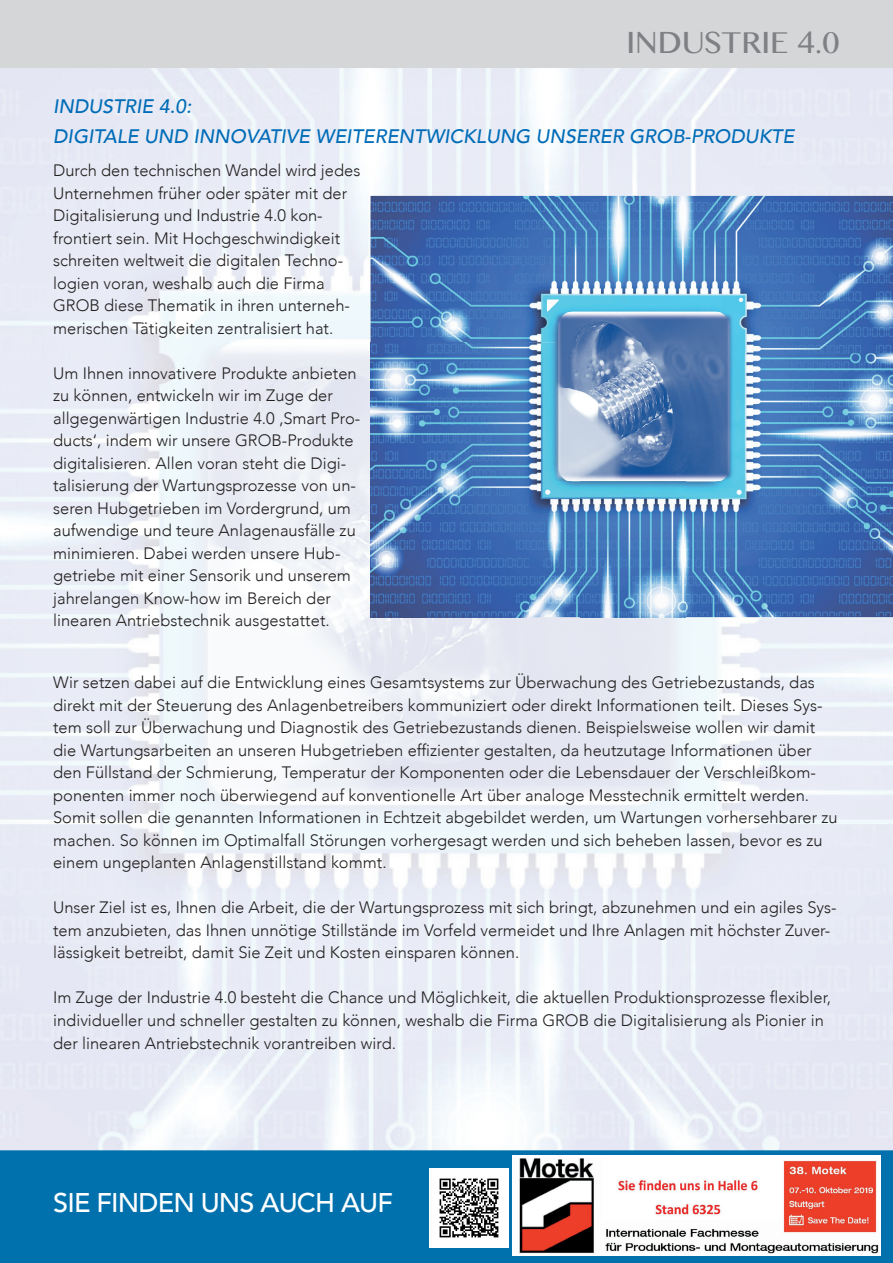
<style>
.page{position:relative;width:893px;height:1263px;background:#fff}
.page>*{position:absolute;margin:0;border:0;box-sizing:border-box;transform-origin:0 0}
.t1{font:500 27px "Avenir";letter-spacing:-.03em;color:#fff}
.t2{font:27px "Bangla MN";color:#7e8083}
.t3{font:italic 500 19.5px/30px "Avenir";color:#006cb7}
.t4{font:300 16.5px/22.5px "Avenir";color:#231f20}
</style>
<div class="page">
<div style="left:0;top:1150px;width:893px;height:113px;background:#0071ad"></div>
<div style="left:0;top:0;width:893px;height:68px;background:#d5d6d8"></div>
<img style="left:196px;top:342px;width:196px;height:460px">
<img style="left:392px;top:617px;width:294px;height:185px">
<img style="left:370px;top:196px;width:523px;height:157px">
<img style="left:686px;top:353px;width:207px;height:264px">
<img style="left:370px;top:342px;width:210px;height:275px">
<img style="left:580px;top:480px;width:106px;height:137px">
<img style="left:555px;top:312px;width:89px;height:30px">
<img style="left:644px;top:312px;width:90px;height:42px">
<img style="left:686px;top:354px;width:48px;height:126px">
<img style="left:555px;top:342px;width:131px;height:138px">
<img style="left:513px;top:1156px;width:368px;height:99px">
<img style="left:429px;top:1168px;width:79px;height:79px">
<h1 class="t2" style="left:626px;top:22px;width:215px">INDUSTRIE 4.0</h1>
<p class="t3" style="left:53px;top:92px;width:743px">INDUSTRIE 4.0:<br>DIGITALE UND INNOVATIVE WEITERENTWICKLUNG UNSERER GROB-PRODUKTE</p>
<p class="t4" style="left:53px;top:159px;width:309px">Durch den technischen Wandel wird jedes Unternehmen früher oder später mit der Digitalisierung und Industrie 4.0 kon&shy;frontiert sein. Mit Hochgeschwindigkeit schreiten weltweit die digitalen Techno&shy;logien voran, weshalb auch die Firma GROB diese Thematik in ihren unterneh&shy;merischen Tätigkeiten zentralisiert hat.</p>
<p class="t4" style="left:53px;top:362px;width:309px">Um Ihnen innovativere Produkte anbieten zu können, entwickeln wir im Zuge der allgegenwärtigen Industrie 4.0 ‚Smart Pro&shy;ducts‘, indem wir unsere GROB-Produkte digitalisieren. Allen voran steht die Digi&shy;talisierung der Wartungsprozesse von un&shy;seren Hubgetrieben im Vordergrund, um aufwendige und teure Anlagenausfälle zu minimieren. Dabei werden unsere Hub&shy;getriebe mit einer Sensorik und unserem jahrelangen Know-how im Bereich der linearen Antriebstechnik ausgestattet.</p>
<p class="t4" style="left:53px;top:671px;width:786px">Wir setzen dabei auf die Entwicklung eines Gesamtsystems zur Überwachung des Getriebezustands, das direkt mit der Steuerung des Anlagenbetreibers kommuniziert oder direkt Informationen teilt. Dieses Sys&shy;tem soll zur Überwachung und Diagnostik des Getriebezustands dienen. Beispielsweise wollen wir damit die Wartungsarbeiten an unseren Hubgetrieben effizienter gestalten, da heutzutage Informationen über den Füllstand der Schmierung, Temperatur der Komponenten oder die Lebensdauer der Verschleißkom&shy;ponenten immer noch überwiegend auf konventionelle Art über analoge Messtechnik ermittelt werden.<br>Somit sollen die genannten Informationen in Echtzeit abgebildet werden, um Wartungen vorhersehbarer zu machen. So können im Optimalfall Störungen vorhergesagt werden und sich beheben lassen, bevor es zu einem ungeplanten Anlagenstillstand kommt.</p>
<p class="t4" style="left:53px;top:896px;width:785px">Unser Ziel ist es, Ihnen die Arbeit, die der Wartungsprozess mit sich bringt, abzunehmen und ein agiles Sys&shy;tem anzubieten, das Ihnen unnötige Stillstände im Vorfeld vermeidet und Ihre Anlagen mit höchster Zuver&shy;lässigkeit betreibt, damit Sie Zeit und Kosten einsparen können.</p>
<p class="t4" style="left:53px;top:986px;width:779px">Im Zuge der Industrie 4.0 besteht die Chance und Möglichkeit, die aktuellen Produktionsprozesse flexibler, individueller und schneller gestalten zu können, weshalb die Firma GROB die Digitalisierung als Pionier in der linearen Antriebstechnik vorantreiben wird.</p>
<h1 class="t1" style="left:53px;top:1179px;width:341px">SIE FINDEN UNS AUCH AUF</h1>
</div>
